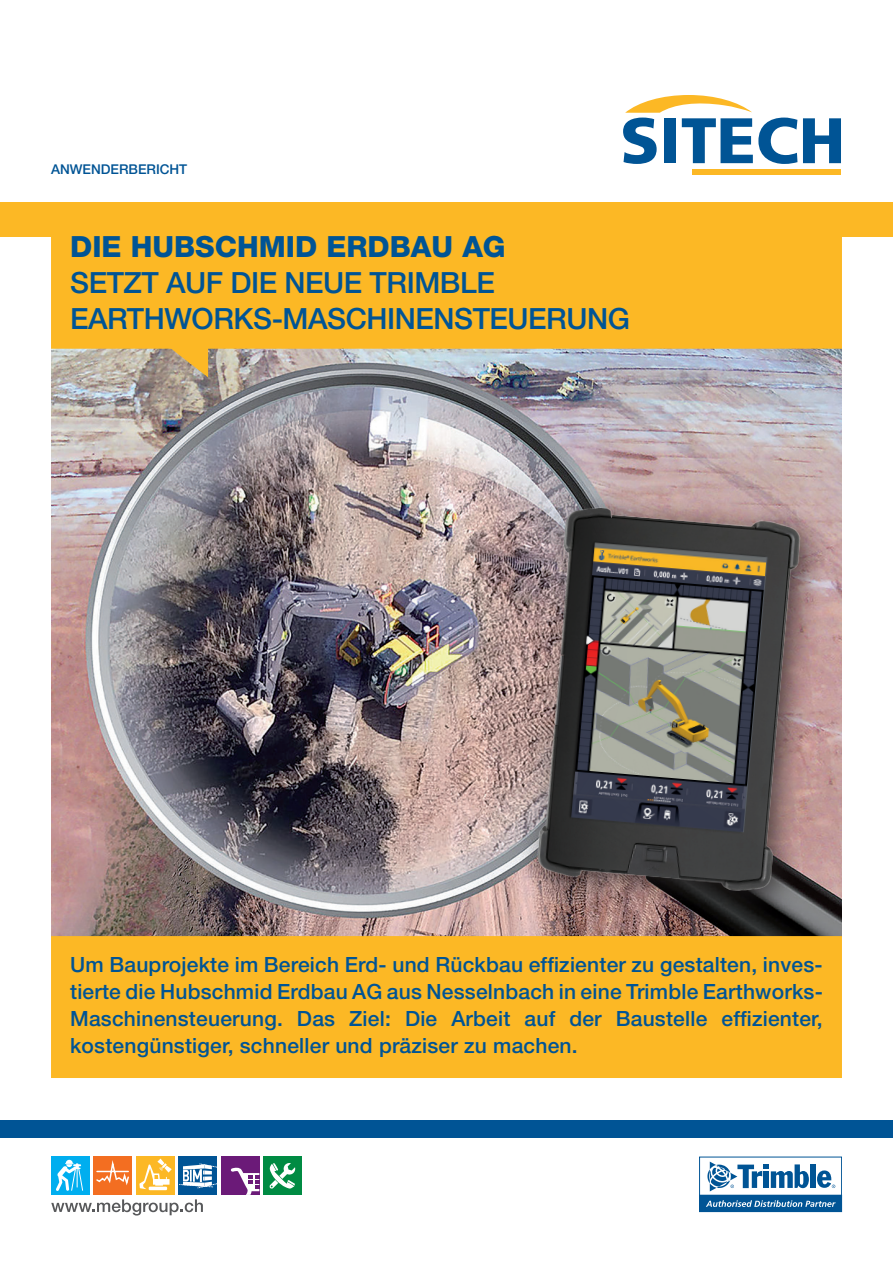
<style>
.page{position:relative;width:893px;height:1263px;background:#fff}
.page>*{position:absolute;margin:0;border:0;box-sizing:border-box;transform-origin:0 0}
.t1{font:500 29.25px/36px "Helvetica Neue";letter-spacing:-.015em;color:#005495}
.t2{font:800 29.25px "Helvetica Neue";color:#005495}
.t3{font:500 21px/27px "Helvetica Neue";letter-spacing:.01em;color:#005495;text-align:justify}
.t4{font:500 13.5px "Helvetica Neue";color:#005495}
</style>
<div class="page">
<img style="left:51px;top:349px;width:791px;height:587px">
<div style="left:0;top:1120px;width:893px;height:17px;background:#005495"></div>
<div style="left:0;top:202px;width:893px;height:34px;background:#fcb825"></div>
<div style="left:51px;top:936px;width:791px;height:142px;background:#fcb825"></div>
<div style="left:51px;top:236px;width:791px;height:113px;background:#fcb825"></div>
<svg style="left:170px;top:348px;width:38px;height:29px"></svg>
<div style="left:699px;top:1157px;width:143px;height:55px;border:1px solid #005495"></div>
<div style="left:700px;top:1195px;width:142px;height:16px;background:#005495"></div>
<div style="left:699px;top:1195px;width:143px;height:17px;border:1px solid #005495"></div>
<div style="left:810px;top:1164px;width:6px;height:24px;background:#005495"></div>
<svg style="left:707px;top:1161px;width:102px;height:30px"></svg>
<svg style="left:817px;top:1170px;width:18px;height:18px"></svg>
<svg style="left:706px;top:1200px;width:130px;height:7px"></svg>
<div style="left:51px;top:1157px;width:38px;height:38px;background:#00aeef"></div>
<svg style="left:56px;top:1160px;width:27px;height:31px"></svg>
<div style="left:94px;top:1157px;width:38px;height:38px;background:#f36e21"></div>
<svg style="left:96px;top:1160px;width:33px;height:25px"></svg>
<div style="left:136px;top:1157px;width:38px;height:38px;background:#fcb825"></div>
<hr style="left:149px;top:1186px;width:18px;height:4px;background:#fff">
<svg style="left:139px;top:1158px;width:33px;height:31px"></svg>
<div style="left:221px;top:1157px;width:38px;height:38px;background:#6b1a78"></div>
<svg style="left:231px;top:1167px;width:28px;height:28px"></svg>
<div style="left:179px;top:1157px;width:38px;height:38px;background:#005495"></div>
<svg style="left:180px;top:1163px;width:37px;height:25px"></svg>
<div style="left:264px;top:1157px;width:38px;height:38px;background:#008b43"></div>
<svg style="left:269px;top:1163px;width:27px;height:26px"></svg>
<svg style="left:51px;top:1199px;width:152px;height:16px"></svg>
<svg style="left:803px;top:118px;width:38px;height:45px"></svg>
<svg style="left:623px;top:95px;width:174px;height:69px"></svg>
<div style="left:693px;top:169px;width:148px;height:6px;background:#fcb825"></div>
<div style="left:518px;top:487px;width:314px;height:435px;background:#231f20;opacity:.75"></div>
<img style="left:515px;top:498px;width:313px;height:413px">
<p class="t4" style="left:51px;top:161px;width:138px">ANWENDERBERICHT</p>
<h1 class="t2" style="left:70px;top:229px;width:437px">DIE HUBSCHMID ERDBAU AG</h1>
<h1 class="t1" style="left:70px;top:264px;width:561px">SETZT AUF DIE NEUE TRIMBLE<br>EARTHWORKS-MASCHINENSTEUERUNG</h1>
<p class="t3" style="left:70px;top:950px;width:754px">Um Bauprojekte im Bereich Erd- und Rückbau effizienter zu gestalten, inves&shy;tierte die Hubschmid Erdbau AG aus Nesselnbach in eine Trimble Earthworks-Maschinensteuerung. Das Ziel: Die Arbeit auf der Baustelle effizienter, kostengünstiger, schneller und präziser zu machen.</p>
</div>
